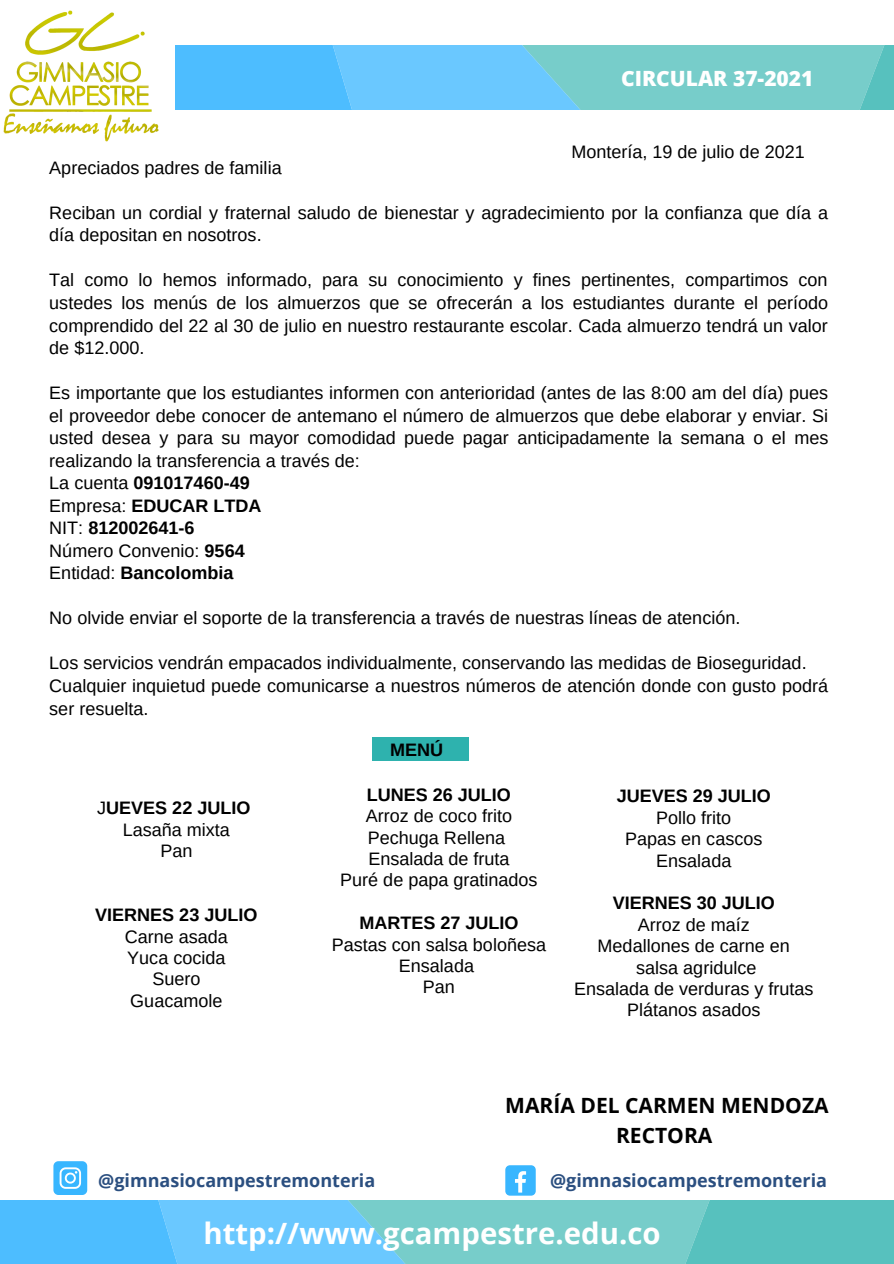
<style>
.page{position:relative;width:894px;height:1264px;background:#fff}
.page>*{position:absolute;margin:0;border:0;box-sizing:border-box;transform-origin:0 0}
.t1{font:700 29.4px "Open Sans";color:#fff}
.t2{font:700 21px "Open Sans";color:#000}
.t3{font:800 21px "Open Sans";color:#fff}
.t4{font:18px/22.5px "Arimo";color:#000}
.t5{font:18px "Arimo";color:#000}
.t6{font:700 18px "Arimo";color:#000}
.t7{font:700 18px "Open Sans";color:#2b4f80}
.s1{font-weight:400}
.s2{font-weight:700}
</style>
<div class="page">
<svg style="left:1px;top:1200px;width:892px;height:63px;background:#65c6dd"></svg>
<svg style="left:53px;top:1161px;width:34px;height:33px"></svg>
<div style="left:505px;top:1165px;width:30px;height:30px;background:#38b6ff;border-radius:5px"></div>
<svg style="left:515px;top:1171px;width:11px;height:21px"></svg>
<svg style="left:175px;top:46px;width:718px;height:64px;background:#68c7e5"></svg>
<img style="left:3px;top:10px;width:156px;height:132px">
<div style="left:371px;top:737px;width:97px;height:23px;background:#2eb2ae"></div>
<p class="t3" style="left:621px;top:63px;width:194px">CIRCULAR 37-2021</p>
<p class="t4" style="left:571px;top:140px;width:235px">Montería, 19 de julio de 2021</p>
<p class="t4" style="left:49px;top:156px;width:234px">Apreciados padres de familia</p>
<p class="t4" style="left:49px;top:201px;width:780px">Reciban un cordial y fraternal saludo de bienestar y agradecimiento por la confianza que día a día depositan en nosotros.</p>
<p class="t4" style="left:49px;top:269px;width:780px;text-align:justify">Tal como lo hemos informado, para su conocimiento y fines pertinentes, compartimos con ustedes los menús de los almuerzos que se ofrecerán a los estudiantes durante el período comprendido del 22 al 30 de julio en nuestro restaurante escolar. Cada almuerzo tendrá un valor de $12.000.</p>
<p class="t4" style="left:49px;top:381px;width:780px;text-align:justify">Es importante que los estudiantes informen con anterioridad (antes de las 8:00 am del día) pues el proveedor debe conocer de antemano el número de almuerzos que debe elaborar y enviar. Si usted desea y para su mayor comodidad puede pagar anticipadamente la semana o el mes realizando la transferencia a través de:</p>
<p class="t6" style="left:49px;top:473px;width:202px"><span class="s1">La cuenta</span> 091017460-49</p>
<p class="t6" style="left:49px;top:495px;width:214px"><span class="s1">Empresa:</span> EDUCAR LTDA</p>
<p class="t6" style="left:49px;top:518px;width:147px"><span class="s1">NIT:</span> 812002641-6</p>
<p class="t4" style="left:49px;top:539px;width:197px">Número Convenio: <span class="s2">9564</span></p>
<p class="t6" style="left:49px;top:563px;width:186px"><span class="s1">Entidad:</span> Bancolombia</p>
<p class="t4" style="left:49px;top:607px;width:692px">No olvide enviar el soporte de la transferencia a través de nuestras líneas de atención.</p>
<p class="t4" style="left:49px;top:652px;width:758px">Los servicios vendrán empacados individualmente, conservando las medidas de Bioseguridad.</p>
<p class="t4" style="left:49px;top:674px;width:780px">Cualquier inquietud puede comunicarse a nuestros números de atención donde con gusto podrá ser resuelta.</p>
<p class="t6" style="left:97px;top:797px;width:155px"><span class="s1">J</span>UEVES 22 JULIO</p>
<p class="t5" style="left:123px;top:819px;width:109px">Lasaña mixta</p>
<p class="t5" style="left:160px;top:840px;width:34px">Pan</p>
<p class="t6" style="left:95px;top:904px;width:164px">VIERNES 23 JULIO</p>
<p class="t5" style="left:125px;top:926px;width:105px">Carne asada</p>
<p class="t5" style="left:127px;top:947px;width:100px">Yuca cocida</p>
<p class="t5" style="left:152px;top:969px;width:50px">Suero</p>
<p class="t5" style="left:130px;top:990px;width:94px">Guacamole</p>
<p class="t6" style="left:390px;top:739px;width:55px">MENÚ</p>
<p class="t6" style="left:367px;top:784px;width:146px">LUNES 26 JULIO</p>
<p class="t5" style="left:366px;top:805px;width:148px">Arroz de coco frito</p>
<p class="t5" style="left:368px;top:827px;width:139px">Pechuga Rellena</p>
<p class="t5" style="left:368px;top:848px;width:143px">Ensalada de fruta</p>
<p class="t5" style="left:340px;top:870px;width:199px">Puré de papa gratinados</p>
<p class="t6" style="left:359px;top:912px;width:161px">MARTES 27 JULIO</p>
<p class="t5" style="left:331px;top:934px;width:216px">Pastas con salsa boloñesa</p>
<p class="t5" style="left:399px;top:955px;width:77px">Ensalada</p>
<p class="t5" style="left:423px;top:977px;width:34px">Pan</p>
<p class="t6" style="left:616px;top:786px;width:156px">JUEVES 29 JULIO</p>
<p class="t5" style="left:656px;top:807px;width:77px">Pollo frito</p>
<p class="t5" style="left:625px;top:828px;width:139px">Papas en cascos</p>
<p class="t5" style="left:656px;top:850px;width:77px">Ensalada</p>
<p class="t6" style="left:612px;top:893px;width:164px">VIERNES 30 JULIO</p>
<p class="t5" style="left:637px;top:914px;width:114px">Arroz de maíz</p>
<p class="t5" style="left:597px;top:935px;width:194px">Medallones de carne en</p>
<p class="t5" style="left:636px;top:957px;width:122px">salsa agridulce</p>
<p class="t5" style="left:574px;top:978px;width:241px">Ensalada de verduras y frutas</p>
<p class="t5" style="left:627px;top:1000px;width:135px">Plátanos asados</p>
<p class="t2" style="left:505px;top:1090px;width:325px">MARÍA DEL CARMEN MENDOZA</p>
<p class="t2" style="left:616px;top:1120px;width:98px">RECTORA</p>
<p class="t7" style="left:98px;top:1167px;width:278px">@gimnasiocampestremonteria</p>
<p class="t7" style="left:550px;top:1167px;width:278px">@gimnasiocampestremonteria</p>
<p class="t1" style="left:203px;top:1212px;width:458px">http://www.gcampestre.edu.co</p>
</div>
